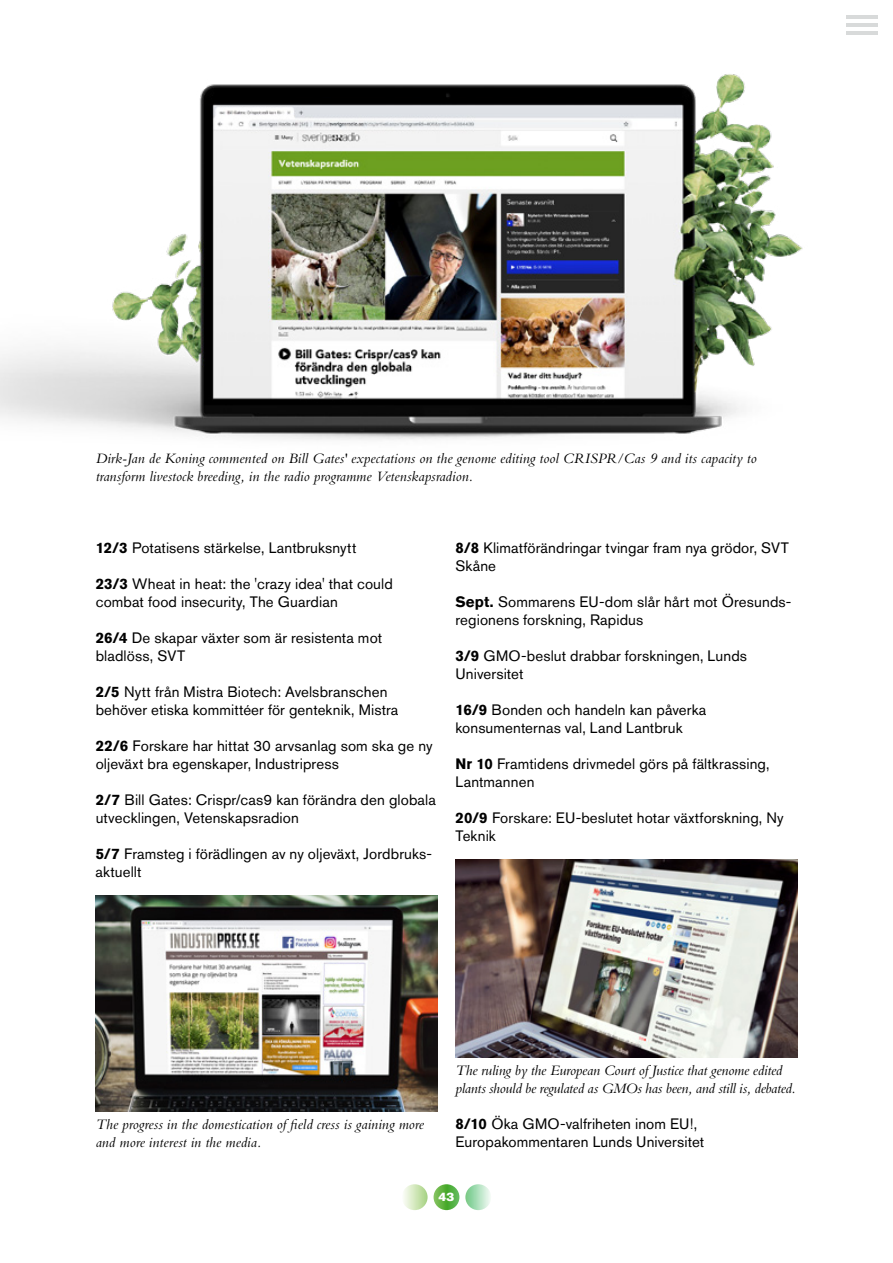
<style>
.page{position:relative;width:893px;height:1263px;background:#fff}
.page>*{position:absolute;margin:0;border:0;box-sizing:border-box;transform-origin:0 0}
.t1{font:15px/18px "Akzidenz Grotesk BQ";letter-spacing:.01em;color:#000}
.t2{font:italic 15px/18px "Bembo";color:#000}
.t3{font:12px "Akzidenz Grotesk BQ Super";color:#fff}
.s1{font-weight:700}
</style>
<div class="page">
<svg style="left:402px;top:1184px;width:26px;height:26px"></svg>
<svg style="left:434px;top:1184px;width:25px;height:26px"></svg>
<svg style="left:465px;top:1184px;width:26px;height:26px"></svg>
<img style="left:455px;top:859px;width:342px;height:198px">
<img style="left:0;top:15px;width:878px;height:425px">
<img style="left:96px;top:895px;width:341px;height:217px">
<p class="t2" style="left:96px;top:449px;width:663px">Dirk-Jan de Koning commented on Bill Gates' expectations on the genome editing tool CRISPR/Cas 9 and its capacity to transform livestock breeding, in the radio programme Vetenskapsradion.</p>
<p class="t1" style="left:96px;top:539px;width:262px"><span class="s1">12/3</span> Potatisens stärkelse, Lantbruksnytt</p>
<p class="t1" style="left:96px;top:575px;width:299px"><span class="s1">23/3</span> Wheat in heat: the 'crazy idea' that could combat food insecurity, The Guardian</p>
<p class="t1" style="left:96px;top:629px;width:288px"><span class="s1">26/4</span> De skapar växter som är resistenta mot bladlöss, SVT</p>
<p class="t1" style="left:96px;top:683px;width:304px"><span class="s1">2/5</span> Nytt från Mistra Biotech: Avelsbranschen behöver etiska kommittéer för genteknik, Mistra</p>
<p class="t1" style="left:96px;top:737px;width:338px"><span class="s1">22/6</span> Forskare har hittat 30 arvsanlag som ska ge ny oljeväxt bra egenskaper, Industripress</p>
<p class="t1" style="left:96px;top:791px;width:342px"><span class="s1">2/7</span> Bill Gates: Crispr/cas9 kan förändra den globala utvecklingen, Vetenskapsradion</p>
<p class="t1" style="left:96px;top:845px;width:336px"><span class="s1">5/7</span> Framsteg i förädlingen av ny oljeväxt, Jordbruks&shy;aktuellt</p>
<p class="t1" style="left:455px;top:539px;width:335px"><span class="s1">8/8</span> Klimatförändringar tvingar fram nya grödor, SVT<br>Skåne</p>
<p class="t1" style="left:455px;top:593px;width:336px"><span class="s1">Sept.</span> Sommarens EU-dom slår hårt mot Öresunds&shy;regionens forskning, Rapidus</p>
<p class="t1" style="left:455px;top:647px;width:293px"><span class="s1">3/9</span> GMO-beslut drabbar forskningen, Lunds<br>Universitet</p>
<p class="t1" style="left:455px;top:701px;width:252px"><span class="s1">16/9</span> Bonden och handeln kan påverka konsumenternas val, Land Lantbruk</p>
<p class="t1" style="left:455px;top:755px;width:316px"><span class="s1">Nr 10</span> Framtidens drivmedel görs på fältkrassing,<br>Lantmannen</p>
<p class="t1" style="left:455px;top:809px;width:330px"><span class="s1">20/9</span> Forskare: EU-beslutet hotar växtforskning, Ny<br>Teknik</p>
<p class="t2" style="left:96px;top:1115px;width:330px">The progress in the domestication of field cress is gaining more and more interest in the media.</p>
<p class="t2" style="left:455px;top:1061px;width:342px">The ruling by the European Court of Justice that genome edited plants should be regulated as GMOs has been, and still is, debated.</p>
<p class="t1" style="left:455px;top:1115px;width:250px"><span class="s1">8/10</span> Öka GMO-valfriheten inom EU!,<br>Europakommentaren Lunds Universitet</p>
<p class="t3" style="left:439px;top:1190px;width:17px">43</p>
</div>
